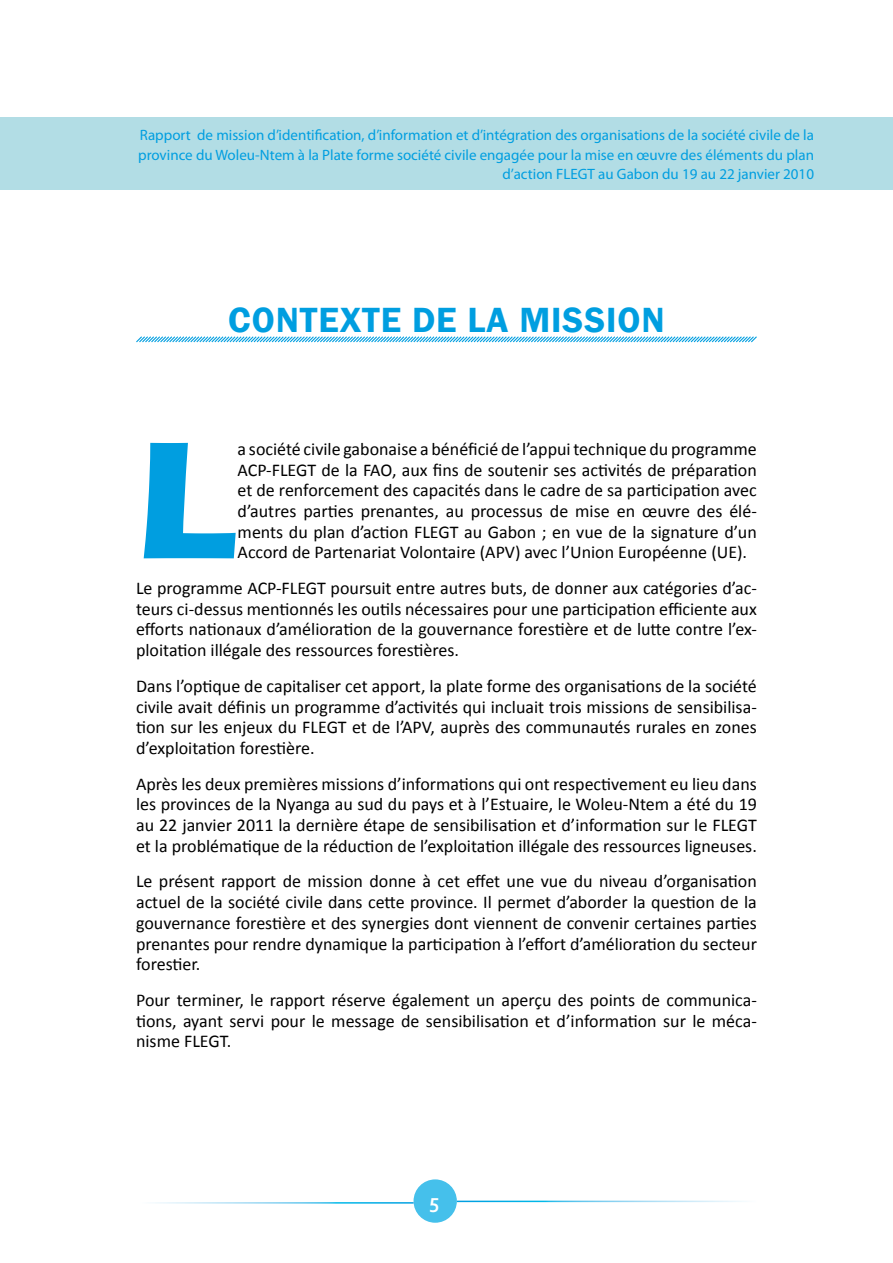
<style>
.page{position:relative;width:893px;height:1263px;background:#fff}
.page>*{position:absolute;margin:0;border:0;box-sizing:border-box;transform-origin:0 0}
.t1{font:700 173.25px "Eras ITC";color:#009ee0}
.t2{font:600 36px "Franklin Gothic";letter-spacing:.025em;color:#009ee0}
.t3{font:700 21px "Corbel";color:#fff}
.t4{font:18px/20.7px "Calibri";color:#000;text-align:justify}
.t5{font:15px/19.5px "Myriad Pro";color:#009ee0;text-align:right}
</style>
<div class="page">
<div style="left:414px;top:1179px;width:43px;height:44px;background:#45c0eb;border-radius:50%"></div>
<svg style="left:136px;top:336px;width:621px;height:7px"></svg>
<hr style="left:0;top:118px;width:1px;height:72px;background:#b2dde5">
<div style="left:1px;top:118px;width:892px;height:72px;background:#b2dde5"></div>
<p class="t5" style="left:138px;top:125px;width:677px">Rapport de mission d’identification, d’information et d’intégration des organisations de la société civile de la province du Woleu-Ntem à la Plate forme société civile engagée pour la mise en œuvre des éléments du plan d’action FLEGT au Gabon du 19 au 22 janvier 2010</p>
<h2 class="t2" style="left:228px;top:298px;width:438px">CONTEXTE DE LA MISSION</h2>
<h1 class="t1" style="left:136px;top:401px;width:103px">L</h1>
<p class="t4" style="left:238px;top:438px;width:521px">a société civile gabonaise a bénéficié de l’appui technique du programme ACP-FLEGT de la FAO, aux fins de soutenir ses activités de préparation et de renforcement des capacités dans le cadre de sa participation avec d’autres parties prenantes, au processus de mise en œuvre des élé&shy;ments du plan d’action FLEGT au Gabon ; en vue de la signature d’un Accord de Partenariat Volontaire (APV) avec l’Union Européenne (UE).</p>
<p class="t4" style="left:136px;top:577px;width:622px">Le programme ACP-FLEGT poursuit entre autres buts, de donner aux catégories d’ac&shy;teurs ci-dessus mentionnés les outils nécessaires pour une participation efficiente aux efforts nationaux d’amélioration de la gouvernance forestière et de lutte contre l’ex&shy;ploitation illégale des ressources forestières.</p>
<p class="t4" style="left:136px;top:675px;width:622px">Dans l’optique de capitaliser cet apport, la plate forme des organisations de la société civile avait définis un programme d’activités qui incluait trois missions de sensibilisa&shy;tion sur les enjeux du FLEGT et de l’APV, auprès des communautés rurales en zones d’exploitation forestière.</p>
<p class="t4" style="left:136px;top:772px;width:622px">Après les deux premières missions d’informations qui ont respectivement eu lieu dans les provinces de la Nyanga au sud du pays et à l’Estuaire, le Woleu-Ntem a été du 19 au 22 janvier 2011 la dernière étape de sensibilisation et d’information sur le FLEGT et la problématique de la réduction de l’exploitation illégale des ressources ligneuses.</p>
<p class="t4" style="left:136px;top:870px;width:622px">Le présent rapport de mission donne à cet effet une vue du niveau d’organisation actuel de la société civile dans cette province. Il permet d’aborder la question de la gouvernance forestière et des synergies dont viennent de convenir certaines parties prenantes pour rendre dynamique la participation à l’effort d’amélioration du secteur forestier.</p>
<p class="t4" style="left:136px;top:989px;width:622px">Pour terminer, le rapport réserve également un aperçu des points de communica&shy;tions, ayant servi pour le message de sensibilisation et d’information sur le méca&shy;nisme FLEGT.</p>
<p class="t3" style="left:429px;top:1188px;width:12px">5</p>
</div>
